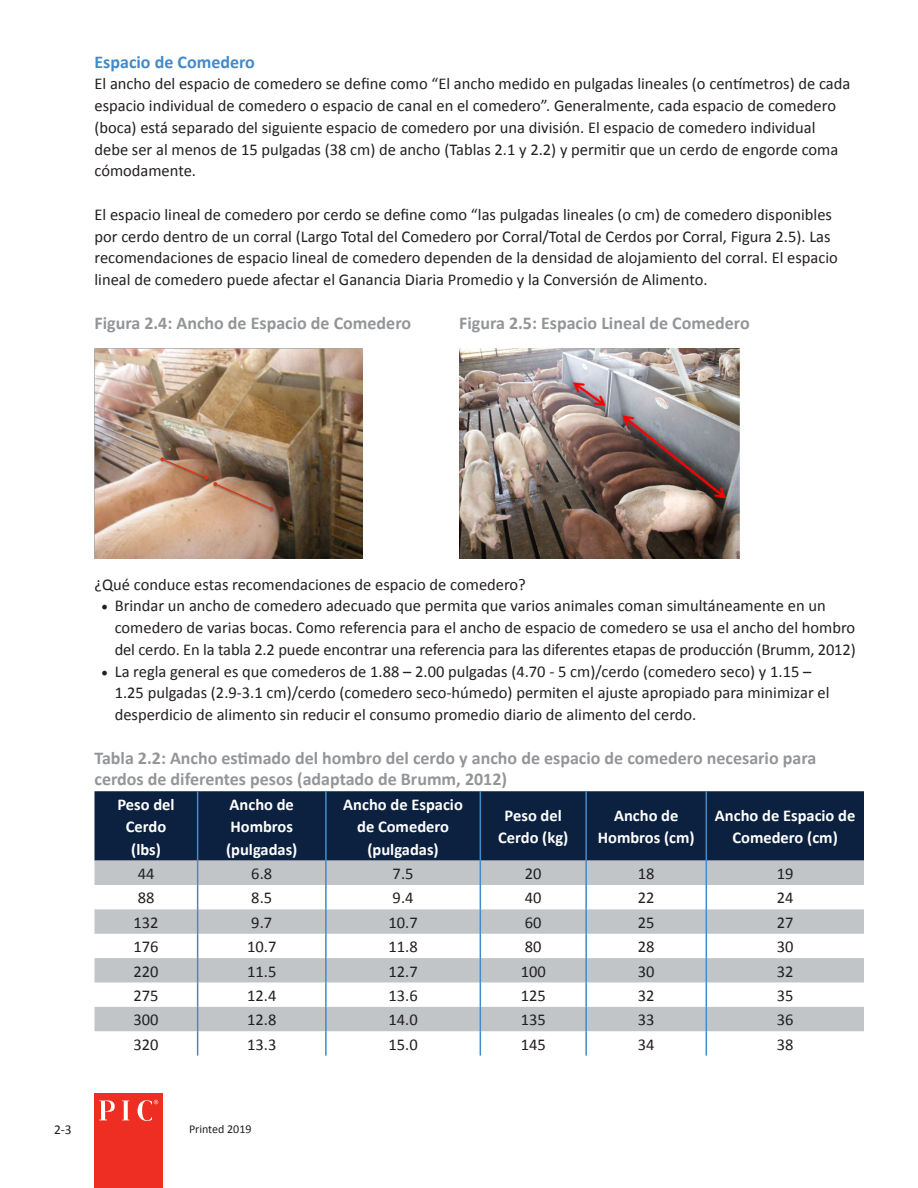
<style>
.page{position:relative;width:918px;height:1188px;background:#fff}
.page>*{position:absolute;margin:0;border:0;box-sizing:border-box;transform-origin:0 0}
.t1{font:700 18px/21.8px "Calibri";color:#939598}
.t2{font:700 18px "Calibri";color:#428ac9}
.t3{font:16.5px/21.8px "Calibri";color:#231f20}
.t4{font:700 16.5px/22.5px "Calibri";color:#fff;text-align:center}
.t5{font:13.5px "Calibri";color:#231f20}
.t6{font:12px "Calibri";color:#231f20}
.s1{font-family:"Minion Pro";font-size:18px}
</style>
<div class="page">
<div style="left:94px;top:1094px;width:69px;height:94px;background:#ee2e22"></div>
<svg style="left:99px;top:1100px;width:16px;height:20px"></svg>
<svg style="left:122px;top:1101px;width:7px;height:19px"></svg>
<svg style="left:137px;top:1100px;width:21px;height:21px"></svg>
<div style="left:94px;top:791px;width:770px;height:70px;background:#0b213f"></div>
<svg style="left:94px;top:861px;width:770px;height:170px;fill:#c1c5c8"></svg>
<hr style="left:197px;top:791px;width:1px;height:70px;background:#428ac9">
<hr style="left:325px;top:791px;width:2px;height:70px;background:#428ac9">
<hr style="left:480px;top:791px;width:1px;height:70px;background:#428ac9">
<hr style="left:585px;top:791px;width:2px;height:70px;background:#428ac9">
<hr style="left:706px;top:791px;width:1px;height:70px;background:#428ac9">
<hr style="left:325px;top:861px;width:2px;height:24px;background:#428ac9">
<hr style="left:585px;top:861px;width:2px;height:24px;background:#428ac9">
<hr style="left:325px;top:885px;width:2px;height:24px;background:#428ac9">
<hr style="left:585px;top:885px;width:2px;height:24px;background:#428ac9">
<hr style="left:325px;top:909px;width:2px;height:25px;background:#428ac9">
<hr style="left:585px;top:909px;width:2px;height:25px;background:#428ac9">
<hr style="left:325px;top:934px;width:2px;height:24px;background:#428ac9">
<hr style="left:585px;top:934px;width:2px;height:24px;background:#428ac9">
<hr style="left:325px;top:958px;width:2px;height:24px;background:#428ac9">
<hr style="left:585px;top:958px;width:2px;height:24px;background:#428ac9">
<hr style="left:325px;top:982px;width:2px;height:25px;background:#428ac9">
<hr style="left:585px;top:982px;width:2px;height:25px;background:#428ac9">
<hr style="left:325px;top:1007px;width:2px;height:24px;background:#428ac9">
<hr style="left:585px;top:1007px;width:2px;height:24px;background:#428ac9">
<svg style="left:197px;top:861px;width:1px;height:195px"></svg>
<hr style="left:325px;top:1031px;width:2px;height:25px;background:#428ac9">
<svg style="left:480px;top:861px;width:1px;height:195px"></svg>
<hr style="left:585px;top:1031px;width:2px;height:25px;background:#428ac9">
<svg style="left:706px;top:861px;width:1px;height:195px"></svg>
<img style="left:95px;top:349px;width:267px;height:210px">
<img style="left:459px;top:349px;width:281px;height:210px">
<p class="t2" style="left:94px;top:49px;width:162px">Espacio de Comedero</p>
<p class="t3" style="left:94px;top:72px;width:757px">El ancho del espacio de comedero se define como “El ancho medido en pulgadas lineales (o centímetros) de cada espacio individual de comedero o espacio de canal en el comedero”. Generalmente, cada espacio de comedero (boca) está separado del siguiente espacio de comedero por una división. El espacio de comedero individual debe ser al menos de 15 pulgadas (38 cm) de ancho (Tablas 2.1 y 2.2) y permitir que un cerdo de engorde coma cómodamente.</p>
<p class="t3" style="left:94px;top:203px;width:745px">El espacio lineal de comedero por cerdo se define como “las pulgadas lineales (o cm) de comedero disponibles por cerdo dentro de un corral (Largo Total del Comedero por Corral/Total de Cerdos por Corral, Figura 2.5). Las recomendaciones de espacio lineal de comedero dependen de la densidad de alojamiento del corral. El espacio lineal de comedero puede afectar el Ganancia Diaria Promedio y la Conversión de Alimento.</p>
<p class="t1" style="left:94px;top:311px;width:318px">Figura 2.4: Ancho de Espacio de Comedero</p>
<p class="t1" style="left:459px;top:311px;width:292px">Figura 2.5: Espacio Lineal de Comedero</p>
<p class="t3" style="left:94px;top:573px;width:433px">¿Qué conduce estas recomendaciones de espacio de comedero?</p>
<p class="t3" style="left:115px;top:594px;width:742px;text-indent:-14px"><span class="s1">•</span> Brindar un ancho de comedero adecuado que permita que varios animales coman simultáneamente en un comedero de varias bocas. Como referencia para el ancho de espacio de comedero se usa el ancho del hombro del cerdo. En la tabla 2.2 puede encontrar una referencia para las diferentes etapas de producción (Brumm, 2012)</p>
<p class="t3" style="left:115px;top:660px;width:716px;text-indent:-14px"><span class="s1">•</span> La regla general es que comederos de 1.88 – 2.00 pulgadas (4.70 - 5 cm)/cerdo (comedero seco) y 1.15 –<br>1.25 pulgadas (2.9-3.1 cm)/cerdo (comedero seco-húmedo) permiten el ajuste apropiado para minimizar el desperdicio de alimento sin reducir el consumo promedio diario de alimento del cerdo.</p>
<p class="t1" style="left:94px;top:746px;width:723px">Tabla 2.2: Ancho estimado del hombro del cerdo y ancho de espacio de comedero necesario para cerdos de diferentes pesos (adaptado de Brumm, 2012)</p>
<p class="t4" style="left:117px;top:792px;width:59px">Peso del<br>Cerdo (lbs)</p>
<p class="t4" style="left:226px;top:792px;width:73px;text-align:left">Ancho de<br>Hombros (pulgadas)</p>
<p class="t4" style="left:343px;top:792px;width:121px">Ancho de Espacio de Comedero (pulgadas)</p>
<p class="t4" style="left:498px;top:804px;width:72px">Peso del<br>Cerdo (kg)</p>
<p class="t4" style="left:598px;top:804px;width:99px">Ancho de<br>Hombros (cm)</p>
<p class="t4" style="left:715px;top:804px;width:142px">Ancho de Espacio de<br>Comedero (cm)</p>
<p class="t3" style="left:138px;top:862px;width:18px">44</p>
<p class="t3" style="left:251px;top:862px;width:22px">6.8</p>
<p class="t3" style="left:393px;top:862px;width:22px">7.5</p>
<p class="t3" style="left:525px;top:862px;width:18px">20</p>
<p class="t3" style="left:638px;top:862px;width:18px">18</p>
<p class="t3" style="left:777px;top:862px;width:18px">19</p>
<p class="t3" style="left:138px;top:887px;width:18px">88</p>
<p class="t3" style="left:251px;top:887px;width:22px">8.5</p>
<p class="t3" style="left:393px;top:887px;width:22px">9.4</p>
<p class="t3" style="left:525px;top:887px;width:18px">40</p>
<p class="t3" style="left:638px;top:887px;width:18px">22</p>
<p class="t3" style="left:777px;top:887px;width:18px">24</p>
<p class="t3" style="left:134px;top:911px;width:27px">132</p>
<p class="t3" style="left:251px;top:911px;width:22px">9.7</p>
<p class="t3" style="left:388px;top:911px;width:31px">10.7</p>
<p class="t3" style="left:525px;top:911px;width:18px">60</p>
<p class="t3" style="left:638px;top:911px;width:18px">25</p>
<p class="t3" style="left:777px;top:911px;width:18px">27</p>
<p class="t3" style="left:134px;top:935px;width:27px">176</p>
<p class="t3" style="left:247px;top:935px;width:31px">10.7</p>
<p class="t3" style="left:388px;top:935px;width:31px">11.8</p>
<p class="t3" style="left:525px;top:935px;width:18px">80</p>
<p class="t3" style="left:638px;top:935px;width:18px">28</p>
<p class="t3" style="left:777px;top:935px;width:18px">30</p>
<p class="t3" style="left:134px;top:960px;width:27px">220</p>
<p class="t3" style="left:247px;top:960px;width:31px">11.5</p>
<p class="t3" style="left:388px;top:960px;width:31px">12.7</p>
<p class="t3" style="left:521px;top:960px;width:27px">100</p>
<p class="t3" style="left:638px;top:960px;width:18px">30</p>
<p class="t3" style="left:777px;top:960px;width:18px">32</p>
<p class="t3" style="left:134px;top:984px;width:27px">275</p>
<p class="t3" style="left:247px;top:984px;width:31px">12.4</p>
<p class="t3" style="left:388px;top:984px;width:31px">13.6</p>
<p class="t3" style="left:521px;top:984px;width:27px">125</p>
<p class="t3" style="left:638px;top:984px;width:18px">32</p>
<p class="t3" style="left:777px;top:984px;width:18px">35</p>
<p class="t3" style="left:134px;top:1008px;width:27px">300</p>
<p class="t3" style="left:247px;top:1008px;width:31px">12.8</p>
<p class="t3" style="left:388px;top:1008px;width:31px">14.0</p>
<p class="t3" style="left:521px;top:1008px;width:27px">135</p>
<p class="t3" style="left:638px;top:1008px;width:18px">33</p>
<p class="t3" style="left:777px;top:1008px;width:18px">36</p>
<p class="t3" style="left:134px;top:1033px;width:27px">320</p>
<p class="t3" style="left:247px;top:1033px;width:31px">13.3</p>
<p class="t3" style="left:388px;top:1033px;width:31px">15.0</p>
<p class="t3" style="left:521px;top:1033px;width:27px">145</p>
<p class="t3" style="left:638px;top:1033px;width:18px">34</p>
<p class="t3" style="left:777px;top:1033px;width:18px">38</p>
<p class="t5" style="left:54px;top:1120px;width:19px">2-3</p>
<p class="t6" style="left:189px;top:1121px;width:64px">Printed 2019</p>
</div>
